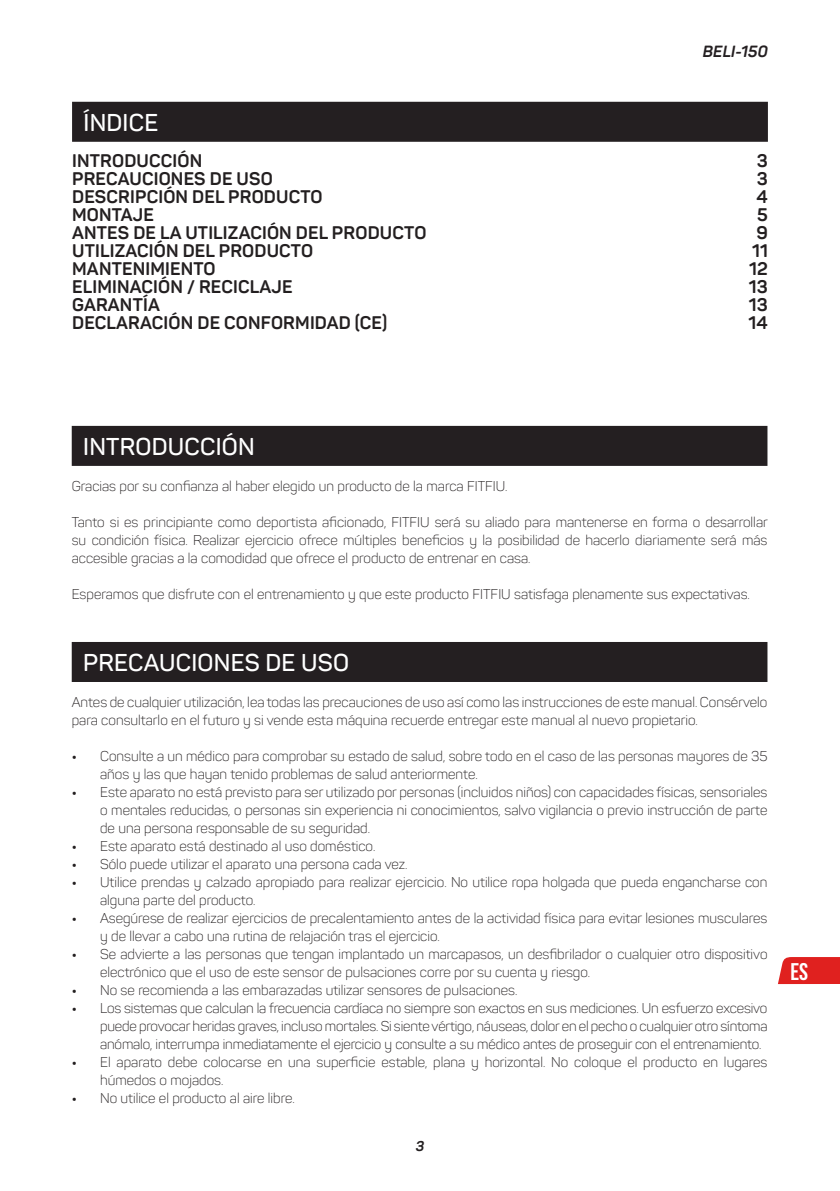
<style>
.page{position:relative;width:840px;height:1191px;background:#fff}
.page>*{position:absolute;margin:0;border:0;box-sizing:border-box;transform-origin:0 0}
.t1{font:600 24px "Panton";letter-spacing:.01em;color:#fff}
.t2{font:700 24px "Bebas Neue";color:#fff}
.t3{font:700 18px "Panton";letter-spacing:.01em;color:#231f20}
.t4{font:italic 700 16px "Panton";letter-spacing:.01em;color:#241f21}
.t5{font:300 14px/18px "Panton";color:#231f20}
.t6{font:italic 700 14px "Panton";color:#231f20}
.s1{font-weight:700}
</style>
<div class="page">
<svg style="left:778px;top:957px;width:61px;height:27px;background:#e12c2a"></svg>
<div style="left:72px;top:102px;width:695px;height:40px;background:#241f21"></div>
<div style="left:72px;top:426px;width:695px;height:40px;background:#241f21"></div>
<div style="left:72px;top:642px;width:695px;height:40px;background:#241f21"></div>
<p class="t4" style="left:702px;top:41px;width:67px">BELI-150</p>
<h1 class="t1" style="left:83px;top:108px;width:76px">ÍNDICE</h1>
<p class="t3" style="left:72px;top:149px;width:131px">INTRODUCCIÓN</p>
<p class="t3" style="left:756px;top:149px;width:13px">3</p>
<p class="t3" style="left:72px;top:167px;width:202px">PRECAUCIONES DE USO</p>
<p class="t3" style="left:756px;top:167px;width:13px">3</p>
<p class="t3" style="left:72px;top:185px;width:252px">DESCRIPCIÓN DEL PRODUCTO</p>
<p class="t3" style="left:756px;top:185px;width:13px">4</p>
<p class="t3" style="left:72px;top:203px;width:83px">MONTAJE</p>
<p class="t3" style="left:756px;top:203px;width:12px">5</p>
<p class="t3" style="left:72px;top:221px;width:355px">ANTES DE LA UTILIZACIÓN DEL PRODUCTO</p>
<p class="t3" style="left:756px;top:221px;width:13px">9</p>
<p class="t3" style="left:72px;top:239px;width:242px">UTILIZACIÓN DEL PRODUCTO</p>
<p class="t3" style="left:751px;top:239px;width:17px">11</p>
<p class="t3" style="left:72px;top:257px;width:145px">MANTENIMIENTO</p>
<p class="t3" style="left:748px;top:257px;width:20px">12</p>
<p class="t3" style="left:72px;top:275px;width:222px">ELIMINACIÓN / RECICLAJE</p>
<p class="t3" style="left:748px;top:275px;width:20px">13</p>
<p class="t3" style="left:72px;top:293px;width:89px">GARANTÍA</p>
<p class="t3" style="left:748px;top:293px;width:20px">13</p>
<p class="t3" style="left:72px;top:311px;width:316px">DECLARACIÓN DE CONFORMIDAD (CE)</p>
<p class="t3" style="left:748px;top:311px;width:21px">14</p>
<h1 class="t1" style="left:83px;top:432px;width:173px">INTRODUCCIÓN</h1>
<p class="t5" style="left:72px;top:477px;width:437px">Gracias por su confianza al haber elegido un producto de la marca FITFIU.</p>
<p class="t5" style="left:72px;top:513px;width:697px;text-align:justify">Tanto si es principiante como deportista aficionado, FITFIU será su aliado para mantenerse en forma o desarrollar su condición física. Realizar ejercicio ofrece múltiples beneficios y la posibilidad de hacerlo diariamente será más accesible gracias a la comodidad que ofrece el producto de entrenar en casa.</p>
<p class="t5" style="left:72px;top:585px;width:679px">Esperamos que disfrute con el entrenamiento y que este producto FITFIU satisfaga plenamente sus expectativas.</p>
<h1 class="t1" style="left:83px;top:648px;width:267px">PRECAUCIONES DE USO</h1>
<p class="t5" style="left:72px;top:693px;width:696px">Antes de cualquier utilización, lea todas las precauciones de uso así como las instrucciones de este manual. Consérvelo para consultarlo en el futuro y si vende esta máquina recuerde entregar este manual al nuevo propietario.</p>
<p class="t5" style="left:100px;top:747px;width:668px;text-indent:-28px"><span class="s1">•</span> Consulte a un médico para comprobar su estado de salud, sobre todo en el caso de las personas mayores de 35 años y las que hayan tenido problemas de salud anteriormente.</p>
<p class="t5" style="left:100px;top:783px;width:668px;text-align:justify;text-indent:-28px"><span class="s1">•</span> Este aparato no está previsto para ser utilizado por personas (incluidos niños) con capacidades físicas, sensoriales o mentales reducidas, o personas sin experiencia ni conocimientos, salvo vigilancia o previo instrucción de parte de una persona responsable de su seguridad.</p>
<p class="t5" style="left:72px;top:837px;width:305px"><span class="s1">•</span> Este aparato está destinado al uso doméstico.</p>
<p class="t5" style="left:72px;top:855px;width:337px"><span class="s1">•</span> Sólo puede utilizar el aparato una persona cada vez.</p>
<p class="t5" style="left:100px;top:873px;width:668px;text-indent:-28px"><span class="s1">•</span> Utilice prendas y calzado apropiado para realizar ejercicio. No utilice ropa holgada que pueda engancharse con alguna parte del producto.</p>
<p class="t5" style="left:100px;top:909px;width:668px;text-indent:-28px"><span class="s1">•</span> Asegúrese de realizar ejercicios de precalentamiento antes de la actividad física para evitar lesiones musculares y de llevar a cabo una rutina de relajación tras el ejercicio.</p>
<p class="t5" style="left:100px;top:945px;width:668px;text-indent:-28px"><span class="s1">•</span> Se advierte a las personas que tengan implantado un marcapasos, un desfibrilador o cualquier otro dispositivo electrónico que el uso de este sensor de pulsaciones corre por su cuenta y riesgo.</p>
<p class="t5" style="left:72px;top:981px;width:447px"><span class="s1">•</span> No se recomienda a las embarazadas utilizar sensores de pulsaciones.</p>
<p class="t5" style="left:100px;top:999px;width:668px;text-align:justify;text-indent:-28px"><span class="s1">•</span> Los sistemas que calculan la frecuencia cardíaca no siempre son exactos en sus mediciones. Un esfuerzo excesivo puede provocar heridas graves, incluso mortales. Si siente vértigo, náuseas, dolor en el pecho o cualquier otro síntoma anómalo, interrumpa inmediatamente el ejercicio y consulte a su médico antes de proseguir con el entrenamiento.</p>
<p class="t5" style="left:100px;top:1053px;width:668px;text-indent:-28px"><span class="s1">•</span> El aparato debe colocarse en una superficie estable, plana y horizontal. No coloque el producto en lugares húmedos o mojados.</p>
<p class="t5" style="left:72px;top:1089px;width:224px"><span class="s1">•</span> No utilice el producto al aire libre.</p>
<p class="t6" style="left:415px;top:1137px;width:10px">3</p>
<h1 class="t2" style="left:790px;top:958px;width:19px">ES</h1>
</div>
